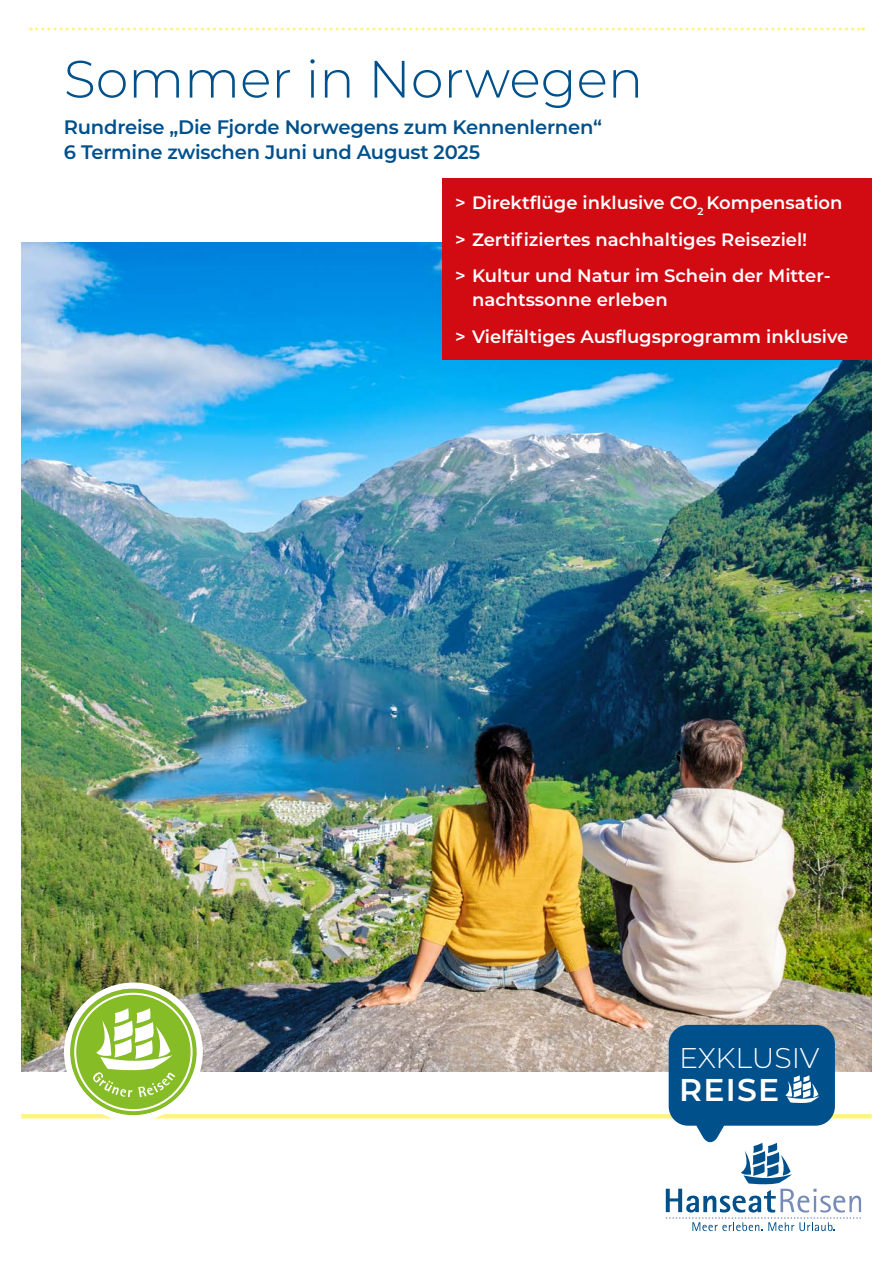
<style>
.page{position:relative;width:893px;height:1263px;background:#fff}
.page>*{position:absolute;margin:0;border:0;box-sizing:border-box;transform-origin:0 0}
.t1{font:300 52.5px "Montserrat";color:#00508c}
.t2{font:600 31.5px "Montserrat";letter-spacing:.04em;color:#fff}
.t3{font:300 28.5px "Montserrat";letter-spacing:-.01em;color:#fff}
.t4{font:600 19.5px/25.5px "Montserrat";letter-spacing:-.01em;color:#00508c}
.t5{font:600 18px/36.8px "Montserrat";color:#fff}
</style>
<div class="page">
<svg style="left:31px;top:28px;width:832px;height:3px"></svg>
<hr style="left:21px;top:1114px;width:851px;height:4px;background:#fff482">
<img style="left:21px;top:242px;width:851px;height:829px">
<div style="left:442px;top:179px;width:430px;height:181px;background:#d20a11"></div>
<div style="left:669px;top:1025px;width:166px;height:101px;background:#00508c;border-radius:19px"></div>
<svg style="left:666px;top:1111px;width:195px;height:120px"></svg>
<svg style="left:785px;top:1075px;width:34px;height:28px"></svg>
<svg style="left:70px;top:989px;width:127px;height:126px;fill:#86bc25"></svg>
<div style="left:64px;top:982px;width:139px;height:139px;border:6px solid #fff;border-radius:50%"></div>
<div style="left:74px;top:993px;width:119px;height:118px;border:2px solid #fff;border-radius:50%"></div>
<svg style="left:93px;top:1008px;width:82px;height:89px"></svg>
<h1 class="t1" style="left:64px;top:43px;width:581px">Sommer in Norwegen</h1>
<p class="t4" style="left:64px;top:113px;width:540px">Rundreise „Die Fjorde Norwegens zum Kennenlernen“<br>6 Termine zwischen Juni und August 2025</p>
<p class="t5" style="left:455px;top:183px;width:389px">&gt; Direktflüge inklusive CO<sub>2</sub> Kompensation &gt; Zertifiziertes nachhaltiges Reiseziel!<br>&gt; Kultur und Natur im Schein der Mitter-</p>
<p class="t5" style="left:455px;top:281px;width:395px;text-indent:17px">nachtssonne erleben<br>&gt; Vielfältiges Ausflugsprogramm inklusive</p>
<h3 class="t3" style="left:679px;top:1039px;width:142px">EXKLUSIV</h3>
<h2 class="t2" style="left:679px;top:1068px;width:102px">REISE</h2>
</div>
